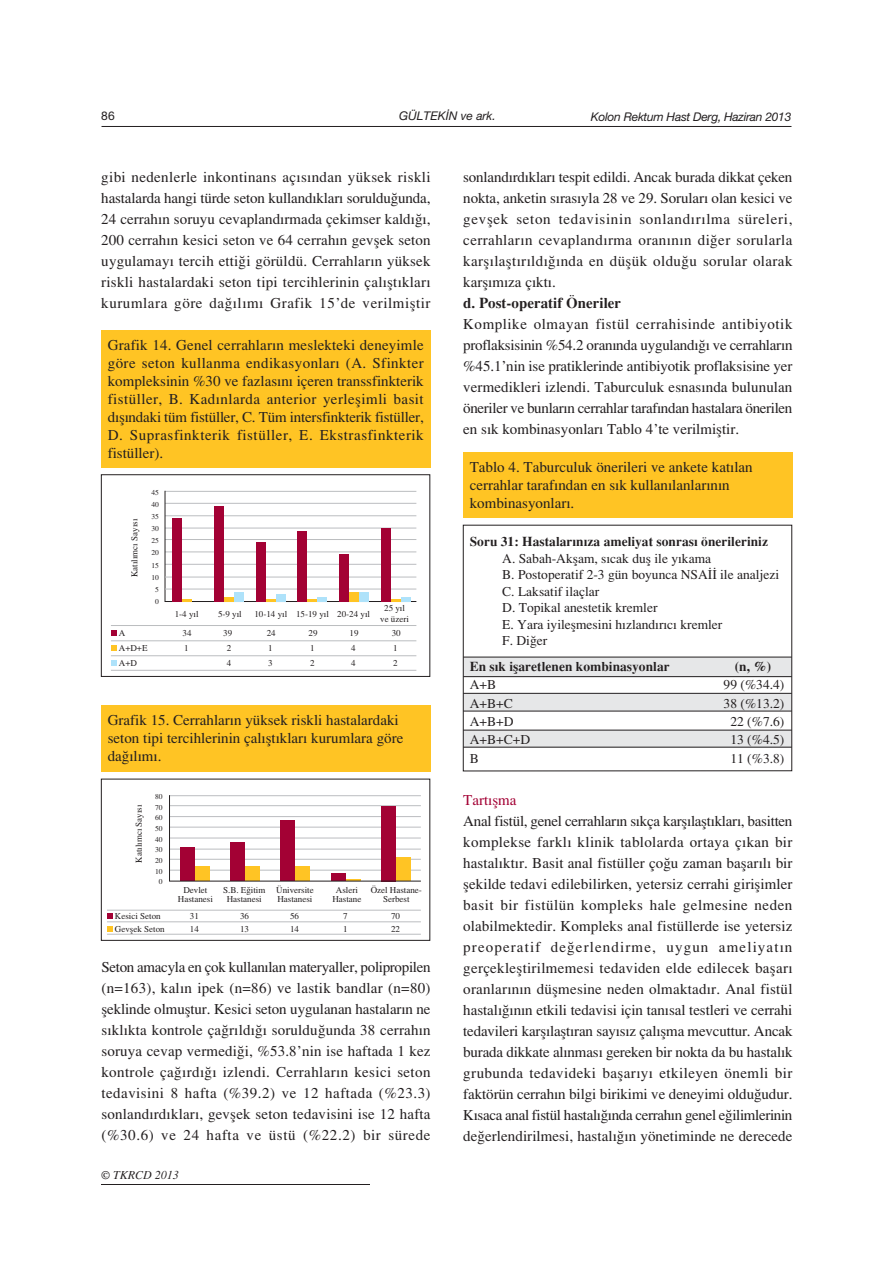
<style>
.page{position:relative;width:893px;height:1263px;background:#fff}
.page>*{position:absolute;margin:0;border:0;box-sizing:border-box;transform-origin:0 0}
.t1{font:15px/21px "Times Turk";color:#231f20;text-align:justify}
.t2{font:15px "Times Turk B";color:#231f20}
.t3{font:15px "Times Turk";color:#a30134}
.t4{font:13.5px/16.5px "Times Turk";color:#231f20}
.t5{font:13.5px "Times Turk B";color:#231f20}
.t6{font:12px "Helvetica T Italic";letter-spacing:-.02em;color:#231f20}
.t7{font:12px "Helvetica T Italic";color:#231f20}
.t8{font:italic 12px "Times Turk";color:#231f20}
.t9{font:12px "Helvetica T";color:#231f20}
.t10{font:9px/9px "Times Turk";color:#231f20;text-align:center}
.t11{font:7.5px/12.1px "Times Turk";color:#231f20;text-align:center}
</style>
<div class="page">
<hr style="left:101px;top:1184px;width:268px;height:1px;background:#231f20">
<hr style="left:101px;top:126px;width:690px;height:1px;background:#231f20">
<div style="left:101px;top:474px;width:329px;height:203px;border:1px solid #231f20"></div>
<div style="left:101px;top:330px;width:329px;height:137px;background:#ffc424"></div>
<svg style="left:111px;top:630px;width:5px;height:5px"></svg>
<hr style="left:111px;top:670px;width:305px;height:1px;background:#bbbdc0">
<svg style="left:111px;top:645px;width:5px;height:6px"></svg>
<hr style="left:111px;top:655px;width:305px;height:1px;background:#bbbdc0">
<svg style="left:111px;top:660px;width:5px;height:5px"></svg>
<hr style="left:111px;top:640px;width:305px;height:1px;background:#bbbdc0">
<hr style="left:111px;top:625px;width:305px;height:1px;background:#bbbdc0">
<svg style="left:164px;top:490px;width:253px;height:112px"></svg>
<div style="left:401px;top:597px;width:10px;height:5px;background:#aee2fa"></div>
<div style="left:101px;top:779px;width:329px;height:162px;border:1px solid #231f20"></div>
<svg style="left:107px;top:913px;width:5px;height:6px"></svg>
<hr style="left:107px;top:910px;width:314px;height:1px;background:#bbbdc0">
<hr style="left:107px;top:934px;width:314px;height:1px;background:#bbbdc0">
<div style="left:101px;top:705px;width:329px;height:67px;background:#ffc424"></div>
<svg style="left:107px;top:926px;width:5px;height:5px"></svg>
<hr style="left:107px;top:922px;width:314px;height:1px;background:#bbbdc0">
<svg style="left:169px;top:795px;width:252px;height:87px"></svg>
<div style="left:463px;top:730px;width:328px;height:17px;background:#e6e7e8"></div>
<div style="left:463px;top:693px;width:328px;height:18px;background:#e6e7e8"></div>
<div style="left:463px;top:657px;width:328px;height:20px;background:#e6e7e8"></div>
<div style="left:463px;top:453px;width:329px;height:65px;background:#ffc424"></div>
<hr style="left:463px;top:657px;width:328px;height:1px;background:#231f20">
<hr style="left:463px;top:676px;width:328px;height:1px;background:#231f20">
<hr style="left:463px;top:693px;width:328px;height:1px;background:#231f20">
<hr style="left:463px;top:711px;width:328px;height:1px;background:#231f20">
<hr style="left:463px;top:730px;width:328px;height:1px;background:#231f20">
<hr style="left:463px;top:747px;width:328px;height:1px;background:#231f20">
<p class="t7" style="left:399px;top:111px;width:98px">GÜLTEK‹N ve ark.</p>
<p class="t9" style="left:101px;top:111px;width:15px">86</p>
<p class="t6" style="left:590px;top:112px;width:202px">Kolon Rektum Hast Derg, Haziran 2013</p>
<p class="t1" style="left:101px;top:168px;width:331px">gibi nedenlerle inkontinans aç›s›ndan yüksek riskli hastalarda hangi türde seton kulland›klar› soruldu¤unda, 24 cerrah›n soruyu cevapland›rmada çekimser kald›¤›, 200 cerrah›n kesici seton ve 64 cerrah›n gevflek seton uygulamay› tercih etti¤i görüldü. Cerrahlar›n yüksek riskli hastalardaki seton tipi tercihlerinin çal›flt›klar› kurumlara göre da¤›l›m› Grafik 15’de verilmifltir</p>
<p class="t1" style="left:463px;top:168px;width:331px">sonland›rd›klar› tespit edildi. Ancak burada dikkat çeken nokta, anketin s›ras›yla 28 ve 29. Sorular› olan kesici ve gevflek seton tedavisinin sonland›r›lma süreleri, cerrahlar›n cevapland›rma oran›n›n di¤er sorularla karfl›laflt›r›ld›¤›nda en düflük oldu¤u sorular olarak karfl›m›za ç›kt›.</p>
<p class="t2" style="left:463px;top:298px;width:159px">d. Post-operatif Öneriler</p>
<p class="t1" style="left:463px;top:315px;width:331px">Komplike olmayan fistül cerrahisinde antibiyotik proflaksisinin %54.2 oran›nda uyguland›¤› ve cerrahlar›n %45.1’nin ise pratiklerinde antibiyotik proflaksisine yer vermedikleri izlendi. Taburculuk esnas›nda bulunulan öneriler ve bunlar›n cerrahlar taraf›ndan hastalara önerilen en s›k kombinasyonlar› Tablo 4’te verilmifltir.</p>
<p class="t1" style="left:108px;top:337px;width:317px;line-height:18px">Grafik 14. Genel cerrahlar›n meslekteki deneyimle göre seton kullanma endikasyonlar› (A. Sfinkter kompleksinin %30 ve fazlas›n› içeren transsfinkterik fistüller, B. Kad›nlarda anterior yerleflimli basit d›fl›ndaki tüm fistüller, C. Tüm intersfinkterik fistüller, D. Suprasfinkterik fistüller, E. Ekstrasfinkterik fistüller).</p>
<p class="t11" style="left:151px;top:487px;width:9px">45<br>40<br>35<br>30<br>25<br>20<br>15<br>10<br>5<br>0</p>
<p class="t10" style="left:119px;top:629px;width:8px">A</p>
<p class="t10" style="left:182px;top:629px;width:10px">34</p>
<p class="t10" style="left:223px;top:629px;width:10px">39</p>
<p class="t10" style="left:267px;top:629px;width:10px">24</p>
<p class="t10" style="left:308px;top:629px;width:10px">29</p>
<p class="t10" style="left:349px;top:629px;width:10px">19</p>
<p class="t10" style="left:119px;top:645px;width:30px">A+D+E</p>
<p class="t1" style="left:469px;top:460px;width:284px;line-height:18px;text-align:left">Tablo 4. Taburculuk önerileri ve ankete kat›lan cerrahlar taraf›ndan en s›k kullan›lanlar›n›n kombinasyonlar›.</p>
<p class="t5" style="left:469px;top:537px;width:300px">Soru 31: Hastalar›n›za ameliyat sonras› önerileriniz</p>
<p class="t4" style="left:502px;top:551px;width:278px">A. Sabah-Akflam, s›cak dufl ile y›kama<br>B. Postoperatif 2-3 gün boyunca NSA‹‹ ile analjezi<br>C. Laksatif ilaçlar<br>D. Topikal anestetik kremler<br>E. Yara iyileflmesini h›zland›r›c› kremler<br>F. Di¤er</p>
<p class="t5" style="left:469px;top:662px;width:201px">En s›k iflaretlenen kombinasyonlar</p>
<p class="t5" style="left:734px;top:662px;width:38px">(n, %)</p>
<p class="t4" style="left:469px;top:678px;width:28px">A+B</p>
<p class="t4" style="left:723px;top:678px;width:62px">99 (%34.4)</p>
<p class="t4" style="left:469px;top:696px;width:44px">A+B+C</p>
<p class="t4" style="left:723px;top:696px;width:62px">38 (%13.2)</p>
<p class="t4" style="left:469px;top:715px;width:45px">A+B+D</p>
<p class="t4" style="left:730px;top:715px;width:55px">22 (%7.6)</p>
<p class="t4" style="left:469px;top:733px;width:62px">A+B+C+D</p>
<p class="t4" style="left:730px;top:733px;width:55px">13 (%4.5)</p>
<p class="t4" style="left:469px;top:751px;width:11px">B</p>
<p class="t4" style="left:730px;top:751px;width:55px">11 (%3.8)</p>
<p class="t10" style="left:131px;top:577px;width:60px;rotate:-90deg">Kat›l›mc› Say›s›</p>
<p class="t10" style="left:175px;top:610px;width:25px">1-4 yıl</p>
<p class="t10" style="left:218px;top:610px;width:25px">5-9 yıl</p>
<p class="t10" style="left:254px;top:610px;width:117px">10-14 yıl 15-19 yıl 20-24 yıl</p>
<p class="t10" style="left:380px;top:604px;width:30px;line-height:10.5px">25 yıl ve üzeri</p>
<p class="t10" style="left:391px;top:629px;width:10px">30</p>
<p class="t10" style="left:184px;top:645px;width:6px">1</p>
<p class="t10" style="left:227px;top:645px;width:6px">2</p>
<p class="t10" style="left:268px;top:645px;width:6px">1</p>
<p class="t10" style="left:310px;top:645px;width:6px">1</p>
<p class="t10" style="left:351px;top:645px;width:6px">4</p>
<p class="t10" style="left:393px;top:645px;width:6px">1</p>
<p class="t10" style="left:227px;top:659px;width:6px">4</p>
<p class="t10" style="left:268px;top:659px;width:6px">3</p>
<p class="t10" style="left:310px;top:659px;width:6px">2</p>
<p class="t10" style="left:351px;top:659px;width:6px">4</p>
<p class="t10" style="left:393px;top:659px;width:6px">2</p>
<p class="t10" style="left:119px;top:659px;width:20px">A+D</p>
<p class="t1" style="left:108px;top:712px;width:297px;line-height:18px;text-align:left">Grafik 15. Cerrahlar›n yüksek riskli hastalardaki seton tipi tercihlerinin çal›flt›klar› kurumlara göre da¤›l›m›.</p>
<p class="t11" style="left:155px;top:792px;width:9px;line-height:10.6px">80<br>70<br>60<br>50<br>40<br>30<br>20<br>10<br>0</p>
<p class="t10" style="left:115px;top:913px;width:47px">Kesici Seton</p>
<p class="t10" style="left:190px;top:913px;width:10px">31</p>
<p class="t10" style="left:240px;top:913px;width:10px">36</p>
<p class="t10" style="left:290px;top:913px;width:10px">56</p>
<p class="t10" style="left:343px;top:913px;width:6px">7</p>
<p class="t10" style="left:391px;top:913px;width:10px">70</p>
<p class="t10" style="left:135px;top:863px;width:60px;rotate:-90deg">Kat›l›mc› Say›s›</p>
<p class="t10" style="left:178px;top:886px;width:36px">Devlet<br>Hastanesi</p>
<p class="t10" style="left:223px;top:886px;width:44px">S.B. E¤itim<br>Hastanesi</p>
<p class="t10" style="left:276px;top:886px;width:39px;text-align:left">Üniversite<br>Hastanesi</p>
<p class="t10" style="left:332px;top:886px;width:30px">Asleri<br>Hastane</p>
<p class="t10" style="left:370px;top:886px;width:53px">Özel Hastane-<br>Serbest</p>
<p class="t10" style="left:115px;top:925px;width:51px">Gevflek Seton</p>
<p class="t10" style="left:190px;top:925px;width:10px">14</p>
<p class="t10" style="left:240px;top:925px;width:10px">13</p>
<p class="t10" style="left:290px;top:925px;width:10px">14</p>
<p class="t10" style="left:343px;top:925px;width:6px">1</p>
<p class="t10" style="left:391px;top:925px;width:10px">22</p>
<p class="t1" style="left:101px;top:958px;width:331px">Seton amacyla en çok kullan›lan materyaller, polipropilen (n=163), kal›n ipek (n=86) ve lastik bandlar (n=80) fleklinde olmufltur. Kesici seton uygulanan hastalar›n ne s›kl›kta kontrole ça¤r›ld›¤› soruldu¤unda 38 cerrah›n soruya cevap vermedi¤i, %53.8’nin ise haftada 1 kez kontrole ça¤›rd›¤› izlendi. Cerrahlar›n kesici seton tedavisini 8 hafta (%39.2) ve 12 haftada (%23.3) sonland›rd›klar›, gevflek seton tedavisini ise 12 hafta (%30.6) ve 24 hafta ve üstü (%22.2) bir sürede</p>
<p class="t8" style="left:101px;top:1170px;width:79px">© TKRCD 2013</p>
<p class="t3" style="left:463px;top:794px;width:55px">Tart›flma</p>
<p class="t1" style="left:463px;top:812px;width:331px">Anal fistül, genel cerrahlar›n s›kça karfl›laflt›klar›, basitten komplekse farkl› klinik tablolarda ortaya ç›kan bir hastal›kt›r. Basit anal fistüller ço¤u zaman baflar›l› bir flekilde tedavi edilebilirken, yetersiz cerrahi giriflimler basit bir fistülün kompleks hale gelmesine neden olabilmektedir. Kompleks anal fistüllerde ise yetersiz preoperatif de¤erlendirme, uygun ameliyat›n gerçeklefltirilmemesi tedaviden elde edilecek baflar› oranlar›n›n düflmesine neden olmaktad›r. Anal fistül hastal›¤›n›n etkili tedavisi için tan›sal testleri ve cerrahi tedavileri karfl›laflt›ran say›s›z çal›flma mevcuttur. Ancak burada dikkate al›nmas› gereken bir nokta da bu hastal›k grubunda tedavideki baflar›y› etkileyen önemli bir faktörün cerrah›n bilgi birikimi ve deneyimi oldu¤udur.<br>K›saca anal fistül hastal›¤›nda cerrah›n genel e¤ilimlerinin de¤erlendirilmesi, hastal›¤›n yönetiminde ne derecede</p>
</div>
